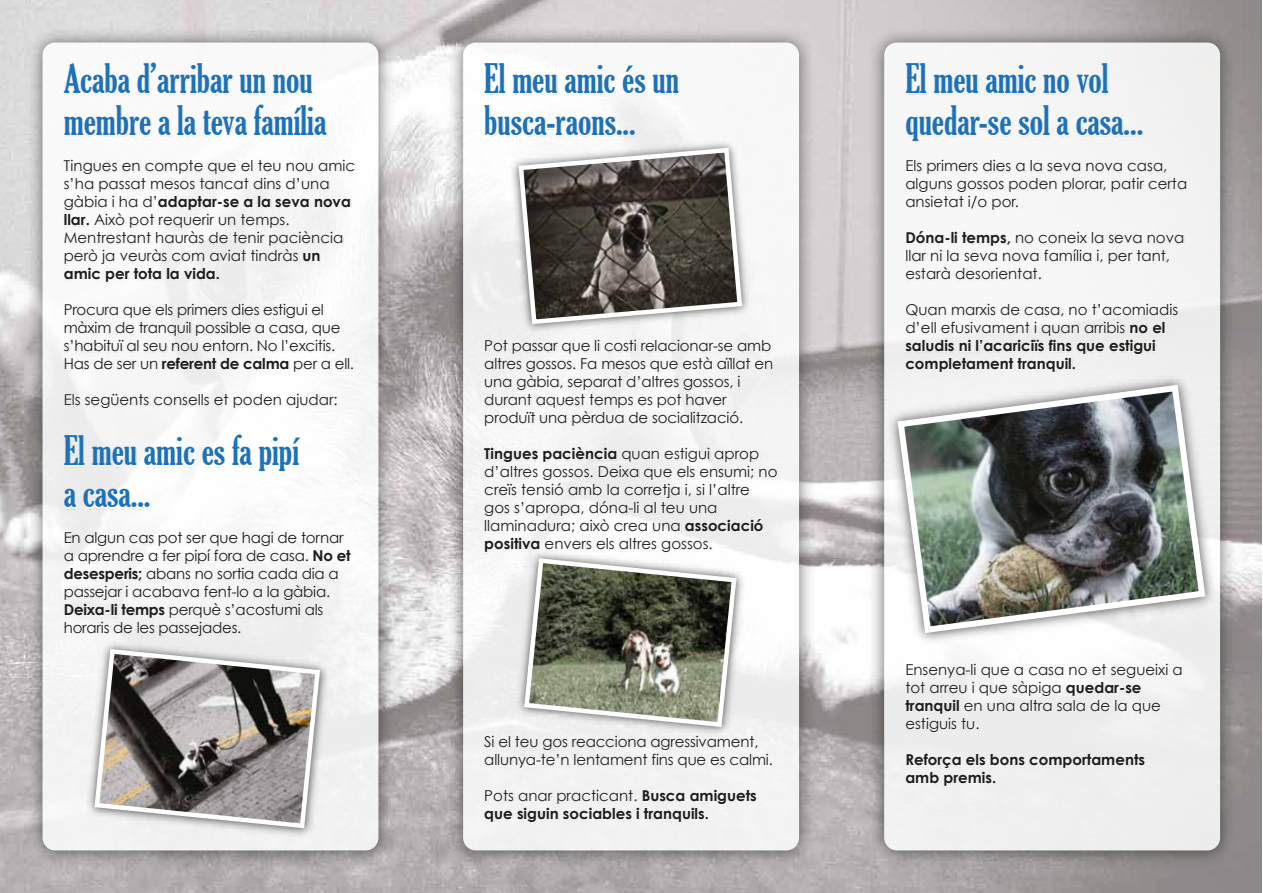
<style>
.page{position:relative;width:1263px;height:893px;background:#fff}
.page>*{position:absolute;margin:0;border:0;box-sizing:border-box;transform-origin:0 0}
.t1{font:extra-condensed 39px/42px "Gloucester";color:#1d71b8}
.t2{font:15px/18px "Century Gothic";color:#1d1d1b}
.t3{font:700 15px/18px "Century Gothic";color:#1d1d1b}
.s1{font-weight:700}
.s2{font-weight:400}
</style>
<div class="page">
<img style="left:0;top:0;width:1262px;height:893px">
<img style="left:20px;top:20px;width:381px;height:853px">
<div style="left:43px;top:43px;width:335px;height:807px;background:#f7f6f6;border-radius:13px"></div>
<img style="left:441px;top:20px;width:381px;height:853px">
<div style="left:463px;top:43px;width:336px;height:807px;background:#f5f4f4;border-radius:13px"></div>
<img style="left:862px;top:20px;width:381px;height:853px">
<div style="left:884px;top:43px;width:336px;height:807px;background:#f1f0f0;border-radius:13px"></div>
<img style="left:881px;top:369px;width:340px;height:280px">
<svg style="left:894px;top:381px;width:315px;height:255px"></svg>
<img style="left:904px;top:65px;width:296px;height:720px">
<img style="left:483px;top:60px;width:300px;height:764px">
<img style="left:62px;top:65px;width:299px;height:766px">
<h1 class="t1" style="left:64px;top:58px;width:264px">Acaba d’arribar un nou membre a la teva família</h1>
<p class="t2" style="left:64px;top:156px;width:293px">Tingues en compte que el teu nou amic s’ha passat mesos tancat dins d’una gàbia i ha d’<span class="s1">adaptar--se a la seva nova llar.</span> Això pot requerir un temps.<br>Mentrestant hauràs de tenir paciència però ja veuràs com aviat tindràs <span class="s1">un amic per tota la vida.</span></p>
<p class="t2" style="left:64px;top:300px;width:292px">Procura que els primers dies estigui el màxim de tranquil possible a casa, que s’habituï al seu nou entorn. No l’excitis.<br>Has de ser un <span class="s1">referent de calma</span> per a ell.</p>
<p class="t2" style="left:64px;top:390px;width:275px">Els següents consells et poden ajudar:</p>
<h1 class="t1" style="left:64px;top:430px;width:237px">El meu amic es fa pipí a casa...</h1>
<p class="t2" style="left:64px;top:528px;width:288px">En algun cas pot ser que hagi de tornar a aprendre a fer pipí fora de casa. <span class="s1">No et desesperis;</span> abans no sortia cada dia a passejar i acabava fent--lo a la gàbia.<br><span class="s1">Deixa--li temps</span> perquè s’acostumi als horaris de les passejades.</p>
<h1 class="t1" style="left:484px;top:58px;width:196px">El meu amic és un busca--raons...</h1>
<p class="t2" style="left:484px;top:336px;width:290px">Pot passar que li costi relacionar--se amb altres gossos. Fa mesos que està aïllat en una gàbia, separat d’altres gossos, i durant aquest temps es pot haver produït una pèrdua de socialització.</p>
<p class="t2" style="left:484px;top:444px;width:295px"><span class="s1">Tingues paciència</span> quan estigui aprop d’altres gossos. Deixa que els ensumi; no creïs tensió amb la corretja i, si l’altre gos s’apropa, dóna--li al teu una llaminadura; això crea una <span class="s1">associació positiva</span> envers els altres gossos.</p>
<p class="t2" style="left:484px;top:732px;width:290px">Si el teu gos reacciona agressivament, allunya--te’n lentament fins que es calmi.</p>
<p class="t3" style="left:484px;top:786px;width:274px"><span class="s2">Pots anar practicant.</span> Busca amiguets que siguin sociables i tranquils.</p>
<h1 class="t1" style="left:905px;top:58px;width:239px">El meu amic no vol quedar--se sol a casa...</h1>
<p class="t2" style="left:905px;top:156px;width:283px">Els primers dies a la seva nova casa, alguns gossos poden plorar, patir certa ansietat i/o por.</p>
<p class="t2" style="left:905px;top:228px;width:280px"><span class="s1">Dóna--li temps,</span> no coneix la seva nova llar ni la seva nova família i, per tant, estarà desorientat.</p>
<p class="t3" style="left:905px;top:300px;width:274px"><span class="s2">Quan marxis de casa, no t’acomiadis d’ell efusivament i quan arribis</span> no el saludis ni l’acariciïs fins que estigui completament tranquil.</p>
<p class="t2" style="left:905px;top:660px;width:279px">Ensenya--li que a casa no et segueixi a tot arreu i que sàpiga <span class="s1">quedar--se tranquil</span> en una altra sala de la que estiguis tu.</p>
<p class="t3" style="left:905px;top:750px;width:241px">Reforça els bons comportaments amb premis.</p>
</div>
